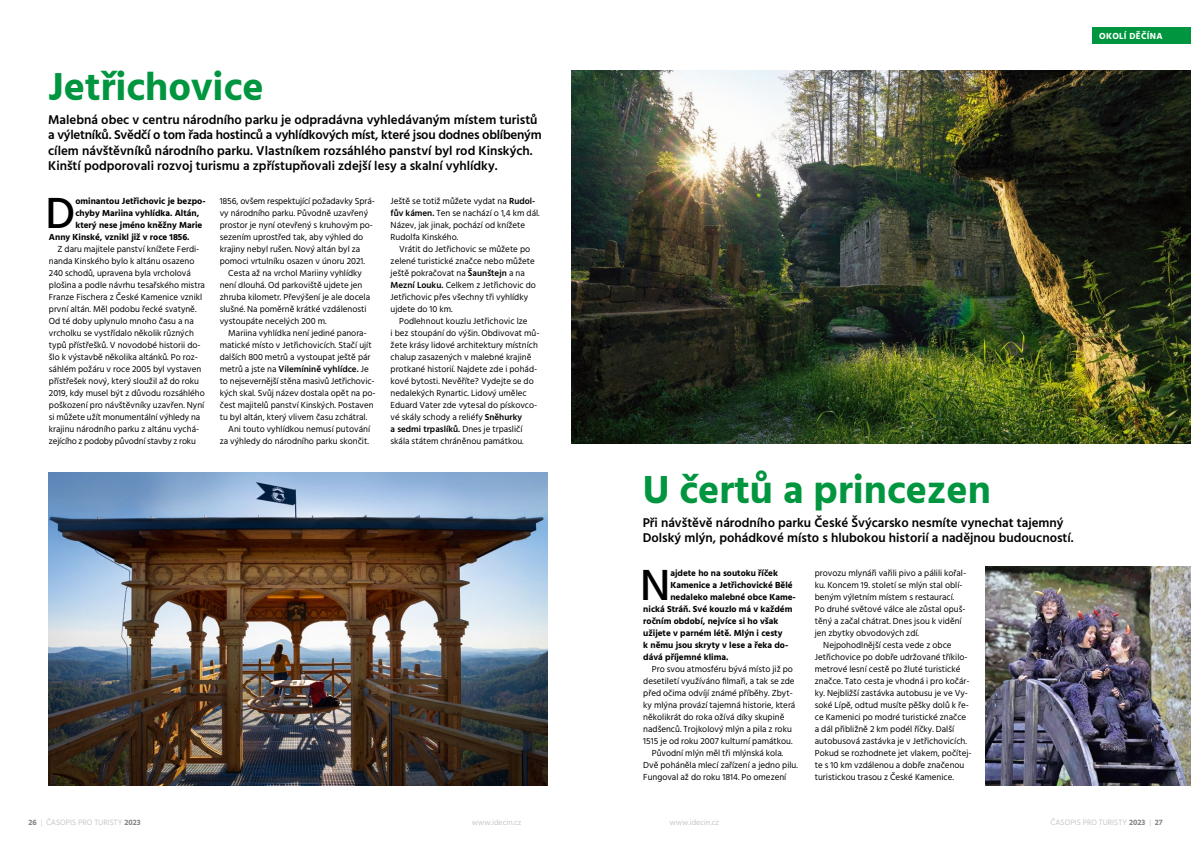
<style>
.page{position:relative;width:1191px;height:842px;background:#fff}
.page>*{position:absolute;margin:0;border:0;box-sizing:border-box;transform-origin:0 0}
.t1{font:500 44.6px "Hind Siliguri";color:#000}
.t2{font:700 40px "Hind Siliguri";color:#00963f}
.t3{font:600 13px/15.5px "Hind Siliguri";color:#000}
.t4{font:9px/12px "Hind Siliguri";color:#000}
.t5{font:700 9px "Hind Siliguri";color:#000}
.t6{font:600 9px "Hind Siliguri";color:#000}
.t7{font:700 9px "Hind Siliguri";letter-spacing:.03em;color:#fff}
.t8{font:8px "Hind Siliguri";color:#c5c6c6}
.s1{font-weight:400}
.s2{font-weight:600}
.s3{font-weight:700;color:#878786}
</style>
<div class="page">
<div style="left:1092px;top:27px;width:99px;height:17px;background:#00963f"></div>
<img style="left:48px;top:473px;width:499px;height:312px">
<img style="left:572px;top:71px;width:619px;height:372px">
<img style="left:986px;top:566px;width:205px;height:219px">
<h2 class="t2" style="left:48px;top:55px;width:217px">Jetřichovice</h2>
<p class="t3" style="left:48px;top:112px;width:495px">Malebná obec v centru národního parku je odpradávna vyhledávaným místem turistů a výletníků. Svědčí o tom řada hostinců a vyhlídkových míst, které jsou dodnes oblíbeným cílem návštěvníků národního parku. Vlastníkem rozsáhlého panství byl rod Kinských.<br>Kinští podporovali rozvoj turismu a zpřístupňovali zdejší lesy a skalní vyhlídky.</p>
<h1 class="t1" style="left:46px;top:181px;width:31px">D</h1>
<p class="t5" style="left:75px;top:194px;width:132px">ominantou Jetřichovic je bezpo-</p>
<p class="t5" style="left:75px;top:206px;width:125px">chyby Mariina vyhlídka. Altán,</p>
<p class="t5" style="left:75px;top:218px;width:128px">který nese jméno kněžny Marie</p>
<p class="t5" style="left:49px;top:230px;width:142px">Anny Kinské, vznikl již v roce 1856.</p>
<p class="t4" style="left:49px;top:244px;width:158px;text-indent:9px">Z daru majitele panství knížete Ferdi&shy;nanda Kinského bylo k altánu osazeno 240 schodů, upravena byla vrcholová plošina a podle návrhu tesařského mistra Franze Fischera z České Kamenice vznikl první altán. Měl podobu řecké svatyně.<br>Od té doby uplynulo mnoho času a na vrcholku se vystřídalo několik různých typů přístřešků. V novodobé historii do&shy;šlo k výstavbě několika altánků. Po roz&shy;sáhlém požáru v roce 2005 byl vystaven přístřešek nový, který sloužil až do roku 2019, kdy musel být z důvodu rozsáhlého poškození pro návštěvníky uzavřen. Nyní si můžete užít monumentální výhledy na krajinu národního parku z altánu vychá&shy;zejícího z podoby původní stavby z roku</p>
<p class="t4" style="left:220px;top:196px;width:157px">1856, ovšem respektující požadavky Sprá&shy;vy národního parku. Původně uzavřený prostor je nyní otevřený s kruhovým po&shy;sezením uprostřed tak, aby výhled do krajiny nebyl rušen. Nový altán byl za pomoci vrtulníku osazen v únoru 2021.</p>
<p class="t4" style="left:220px;top:268px;width:152px;text-indent:9px">Cesta až na vrchol Mariiny vyhlídky není dlouhá. Od parkoviště ujdete jen zhruba kilometr. Převýšení je ale docela slušné. Na poměrně krátké vzdálenosti vystoupáte necelých 200 m.</p>
<p class="t4" style="left:228px;top:328px;width:140px">Mariina vyhlídka není jediné panora-</p>
<p class="t4" style="left:220px;top:339px;width:153px">matické místo v Jetřichovicích. Stačí ujít</p>
<p class="t4" style="left:220px;top:351px;width:152px">dalších 800 metrů a vystoupat ještě pár</p>
<p class="t6" style="left:220px;top:362px;width:151px"><span class="s1">metrů a jste na</span> Vilemínině vyhlídce. <span class="s1">Je</span></p>
<p class="t4" style="left:220px;top:375px;width:156px">to nejsevernější stěna masivů Jetřichovic-</p>
<p class="t4" style="left:220px;top:387px;width:157px">kých skal. Svůj název dostala opět na po-</p>
<p class="t4" style="left:220px;top:399px;width:155px">čest majitelů panství Kinských. Postaven</p>
<p class="t4" style="left:220px;top:411px;width:149px">tu byl altán, který vlivem času zchátral.</p>
<p class="t4" style="left:228px;top:423px;width:143px">Ani touto vyhlídkou nemusí putování</p>
<p class="t4" style="left:220px;top:435px;width:151px">za výhledy do národního parku skončit.</p>
<p class="t4" style="left:390px;top:195px;width:151px">Ještě se totiž můžete vydat na <span class="s2">Rudol&shy;fův kámen.</span> Ten se nachází o 1,4 km dál.<br>Název, jak jinak, pochází od knížete<br>Rudolfa Kinského.</p>
<p class="t4" style="left:390px;top:243px;width:147px;text-indent:9px">Vrátit do Jetřichovic se můžete po zelené turistické značce nebo můžete ještě pokračovat na <span class="s2">Šaunštejn</span> a na<br><span class="s2">Mezní Louku.</span> Celkem z Jetřichovic do<br>Jetřichovic přes všechny tři vyhlídky ujdete do 10 km.</p>
<p class="t4" style="left:390px;top:315px;width:150px;text-indent:9px">Podlehnout kouzlu Jetřichovic lze<br>i bez stoupání do výšin. Obdivovat mů&shy;žete krásy lidové architektury místních chalup zasazených v malebné krajině protkané historií. Najdete zde i pohád&shy;kové bytosti. Nevěříte? Vydejte se do nedalekých Rynartic. Lidový umělec Eduard Vater zde vytesal do pískovco&shy;vé skály schody a reliéfy <span class="s2">Sněhurky<br>a sedmi trpaslíků.</span> Dnes je trpasličí skála státem chráněnou památkou.</p>
<p class="t7" style="left:1099px;top:29px;width:65px">OKOLÍ DĚČÍNA</p>
<h2 class="t2" style="left:642px;top:458px;width:350px">U čertů a princezen</h2>
<h3 class="t3" style="left:642px;top:515px;width:432px">Při návštěvě národního parku České Švýcarsko nesmíte vynechat tajemný<br>Dolský mlýn, pohádkové místo s hlubokou historií a nadějnou budoucností.</h3>
<h1 class="t1" style="left:640px;top:553px;width:32px">N</h1>
<p class="t5" style="left:670px;top:566px;width:109px">ajdete ho na soutoku říček</p>
<p class="t5" style="left:670px;top:578px;width:124px">Kamenice a Jetřichovické Bělé</p>
<p class="t5" style="left:670px;top:590px;width:127px">nedaleko malebné obce Kame-</p>
<p class="t5" style="left:643px;top:602px;width:151px">nická Stráň. Své kouzlo má v každém</p>
<p class="t5" style="left:643px;top:614px;width:137px">ročním období, nejvíce si ho však</p>
<p class="t5" style="left:643px;top:626px;width:141px">užijete v parném létě. Mlýn i cesty</p>
<p class="t5" style="left:643px;top:638px;width:146px">k němu jsou skryty v lese a řeka do-</p>
<p class="t5" style="left:643px;top:650px;width:87px">dává příjemné klima.</p>
<p class="t4" style="left:652px;top:664px;width:143px">Pro svou atmosféru bývá místo již po</p>
<p class="t4" style="left:643px;top:676px;width:153px">desetiletí využíváno filmaři, a tak se zde</p>
<p class="t4" style="left:643px;top:688px;width:151px">před očima odvíjí známé příběhy. Zbyt-</p>
<p class="t4" style="left:643px;top:700px;width:154px">ky mlýna provází tajemná historie, která</p>
<p class="t4" style="left:643px;top:712px;width:143px">několikrát do roka ožívá díky skupině</p>
<p class="t4" style="left:643px;top:724px;width:150px">nadšenců. Trojkolový mlýn a pila z roku</p>
<p class="t4" style="left:643px;top:736px;width:151px">1515 je od roku 2007 kulturní památkou.</p>
<p class="t4" style="left:652px;top:748px;width:133px">Původní mlýn měl tři mlýnská kola.</p>
<p class="t4" style="left:643px;top:760px;width:156px">Dvě poháněla mlecí zařízení a jedno pilu.</p>
<p class="t4" style="left:643px;top:772px;width:145px">Fungoval až do roku 1814. Po omezení</p>
<p class="t4" style="left:814px;top:568px;width:153px">provozu mlynáři vařili pivo a pálili kořal-</p>
<p class="t4" style="left:814px;top:580px;width:149px">ku. Koncem 19. století se mlýn stal oblí-</p>
<p class="t4" style="left:814px;top:592px;width:141px">beným výletním místem s restaurací.</p>
<p class="t4" style="left:814px;top:604px;width:152px">Po druhé světové válce ale zůstal opuš-</p>
<p class="t4" style="left:814px;top:616px;width:148px">těný a začal chátrat. Dnes jsou k vidění</p>
<p class="t4" style="left:814px;top:628px;width:106px">jen zbytky obvodových zdí.</p>
<p class="t4" style="left:823px;top:640px;width:130px">Nejpohodlnější cesta vede z obce</p>
<p class="t4" style="left:814px;top:652px;width:154px">Jetřichovice po dobře udržované tříkilo-</p>
<p class="t4" style="left:814px;top:664px;width:147px">metrové lesní cestě po žluté turistické</p>
<p class="t4" style="left:814px;top:676px;width:156px">značce. Tato cesta je vhodná i pro kočár-</p>
<p class="t4" style="left:814px;top:688px;width:155px">ky. Nejbližší zastávka autobusu je ve Vy-</p>
<p class="t4" style="left:814px;top:700px;width:156px">soké Lípě, odtud musíte pěšky dolů k ře-</p>
<p class="t4" style="left:814px;top:712px;width:153px">ce Kamenici po modré turistické značce</p>
<p class="t4" style="left:814px;top:724px;width:141px">a dál přibližně 2 km podél říčky. Další</p>
<p class="t4" style="left:814px;top:736px;width:154px">autobusová zastávka je v Jetřichovicích.</p>
<p class="t4" style="left:814px;top:747px;width:158px">Pokud se rozhodnete jet vlakem, počítej-</p>
<p class="t4" style="left:814px;top:759px;width:151px">te s 10 km vzdálenou a dobře značenou</p>
<p class="t4" style="left:814px;top:771px;width:141px">turistickou trasou z České Kamenice.</p>
<p class="t8" style="left:28px;top:816px;width:114px"><span class="s3">26</span> | ČASOPIS PRO TURISTY <span class="s3">2023</span></p>
<p class="t8" style="left:472px;top:816px;width:51px">www.idecin.cz</p>
<p class="t8" style="left:669px;top:816px;width:51px">www.idecin.cz</p>
<p class="t8" style="left:1050px;top:816px;width:113px">ČASOPIS PRO TURISTY <span class="s3">2023</span> | <span class="s3">27</span></p>
</div>
